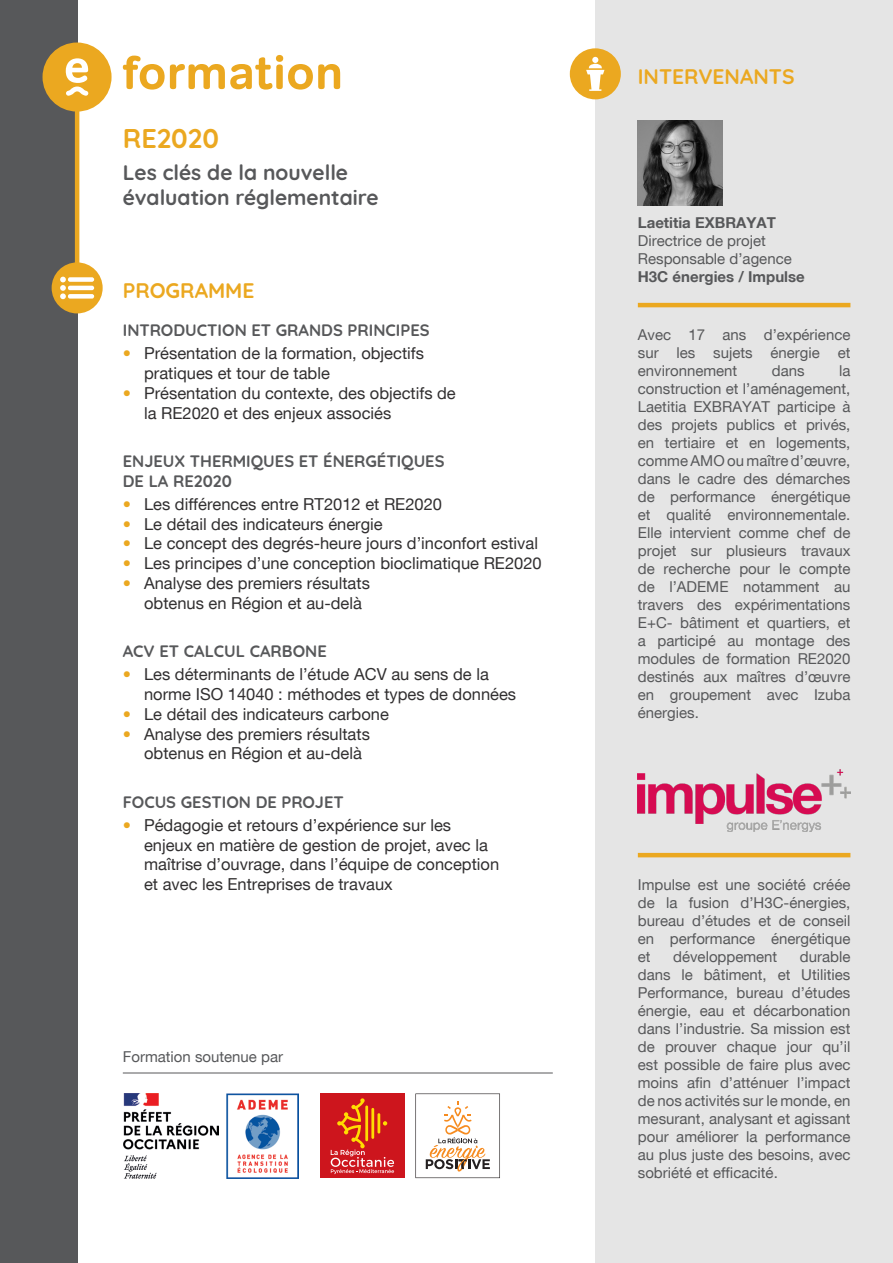
<style>
.page{position:relative;width:893px;height:1263px;background:#fff}
.page>*{position:absolute;margin:0;border:0;box-sizing:border-box;transform-origin:0 0}
.t1{font:700 27px "Quicksand";color:#eba820}
.t2{font:700 21px "Quicksand";color:#57585a}
.t3{font:700 21px "Quicksand";color:#eba820}
.t4{font:16.5px/19.8px "Helvetica Neue";color:#312f30}
.t5{font:700 16.5px "Quicksand";color:#57585a}
.t6{font:15px/18px "Helvetica Neue";color:#57585a;text-align:justify}
.t7{font:700 15px "Helvetica Neue";color:#57585a}
.s1{color:#eba820}
</style>
<div class="page">
<div style="left:0;top:0;width:77px;height:1263px;background:#57585a"></div>
<div style="left:595px;top:0;width:298px;height:1263px;background:#e5e5e5"></div>
<svg style="left:43px;top:43px;width:69px;height:69px"></svg>
<svg style="left:123px;top:55px;width:217px;height:35px"></svg>
<hr style="left:75px;top:101px;width:4px;height:187px;background:#eba820">
<div style="left:52px;top:262px;width:51px;height:51px;background:#eba820;border-radius:50%"></div>
<div style="left:570px;top:48px;width:51px;height:51px;background:#eba820;border-radius:50%"></div>
<img style="left:638px;top:769px;width:212px;height:63px">
<hr style="left:638px;top:853px;width:212px;height:4px;background:#eba820">
<img style="left:638px;top:121px;width:85px;height:85px">
<svg style="left:60px;top:277px;width:34px;height:22px"></svg>
<svg style="left:586px;top:57px;width:18px;height:34px"></svg>
<hr style="left:123px;top:1072px;width:430px;height:1px;background:#57585a">
<img style="left:123px;top:1093px;width:96px;height:85px">
<svg style="left:415px;top:1093px;width:85px;height:85px"></svg>
<div style="left:320px;top:1093px;width:85px;height:85px;background:#cd151d"></div>
<svg style="left:331px;top:1098px;width:63px;height:76px"></svg>
<img style="left:226px;top:1094px;width:73px;height:84px">
<hr style="left:638px;top:303px;width:212px;height:4px;background:#eba820">
<p class="t1" style="left:123px;top:117px;width:98px">RE2020</p>
<p class="t2" style="left:123px;top:155px;width:227px">Les clés de la nouvelle</p>
<p class="t2" style="left:123px;top:180px;width:257px">évaluation réglementaire</p>
<p class="t3" style="left:123px;top:274px;width:133px">PROGRAMME</p>
<p class="t5" style="left:123px;top:317px;width:308px">INTRODUCTION ET GRANDS PRINCIPES</p>
<p class="t4" style="left:144px;top:344px;width:281px;text-indent:-21px"><span class="s1">•</span> Présentation de la formation, objectifs pratiques et tour de table</p>
<p class="t4" style="left:144px;top:384px;width:313px;text-indent:-21px"><span class="s1">•</span> Présentation du contexte, des objectifs de la RE2020 et des enjeux associés</p>
<p class="t5" style="left:123px;top:447px;width:323px">ENJEUX THERMIQUES ET ÉNERGÉTIQUES</p>
<p class="t5" style="left:123px;top:467px;width:111px">DE LA RE2020</p>
<p class="t4" style="left:123px;top:495px;width:321px"><span class="s1">•</span> Les différences entre RT2012 et RE2020</p>
<p class="t4" style="left:123px;top:515px;width:261px"><span class="s1">•</span> Le détail des indicateurs énergie</p>
<p class="t4" style="left:123px;top:535px;width:417px"><span class="s1">•</span> Le concept des degrés-heure jours d’inconfort estival</p>
<p class="t4" style="left:123px;top:554px;width:420px"><span class="s1">•</span> Les principes d’une conception bioclimatique RE2020</p>
<p class="t4" style="left:144px;top:574px;width:227px;text-indent:-21px"><span class="s1">•</span> Analyse des premiers résultats obtenus en Région et au-delà</p>
<p class="t5" style="left:123px;top:638px;width:205px">ACV ET CALCUL CARBONE</p>
<p class="t4" style="left:144px;top:665px;width:374px;text-indent:-21px"><span class="s1">•</span> Les déterminants de l’étude ACV au sens de la norme ISO 14040 : méthodes et types de données</p>
<p class="t4" style="left:123px;top:705px;width:268px"><span class="s1">•</span> Le détail des indicateurs carbone</p>
<p class="t4" style="left:144px;top:725px;width:227px;text-indent:-21px"><span class="s1">•</span> Analyse des premiers résultats obtenus en Région et au-delà</p>
<p class="t5" style="left:123px;top:788px;width:222px">FOCUS GESTION DE PROJET</p>
<p class="t4" style="left:144px;top:816px;width:357px;text-indent:-21px"><span class="s1">•</span> Pédagogie et retours d’expérience sur les enjeux en matière de gestion de projet, avec la maîtrise d’ouvrage, dans l’équipe de conception et avec les Entreprises de travaux</p>
<p class="t6" style="left:123px;top:1048px;width:162px">Formation soutenue par</p>
<p class="t3" style="left:638px;top:60px;width:158px">INTERVENANTS</p>
<p class="t7" style="left:638px;top:215px;width:140px">Laetitia EXBRAYAT</p>
<p class="t6" style="left:638px;top:232px;width:130px">Directrice de projet</p>
<p class="t6" style="left:638px;top:250px;width:155px">Responsable d’agence</p>
<p class="t7" style="left:638px;top:269px;width:168px">H3C énergies / Impulse</p>
<p class="t6" style="left:638px;top:326px;width:214px">Avec 17 ans d’expérience sur les sujets énergie et environnement</p>
<p class="t6" style="left:638px;top:362px;width:214px;text-indent:201px">la construction et l’aménagement, Laetitia EXBRAYAT participe à des projets publics et privés, en tertiaire et en logements, comme AMO ou maître d’œuvre, dans le cadre des démarches de performance énergétique et qualité environnementale.<br>Elle intervient comme chef de projet sur plusieurs travaux de recherche pour le compte de l’ADEME notamment au travers des expérimentations E+C- bâtiment et quartiers, et a participé au montage des modules de formation RE2020 destinés aux maîtres d’œuvre en groupement avec Izuba énergies.</p>
<p class="t6" style="left:772px;top:362px;width:34px">dans</p>
<p class="t6" style="left:638px;top:876px;width:214px">Impulse est une société créée de la fusion d’H3C-énergies, bureau d’études et de conseil en performance énergétique et</p>
<p class="t6" style="left:673px;top:948px;width:106px">développement</p>
<p class="t6" style="left:638px;top:948px;width:214px;text-indent:162px">durable dans le bâtiment, et Utilities Performance, bureau d’études énergie, eau et décarbonation dans l’industrie. Sa mission est de prouver chaque jour qu’il est possible de faire plus avec moins afin d’atténuer l’impact de nos activités sur le monde, en mesurant, analysant et agissant pour améliorer la performance au plus juste des besoins, avec sobriété et efficacité.</p>
</div>
